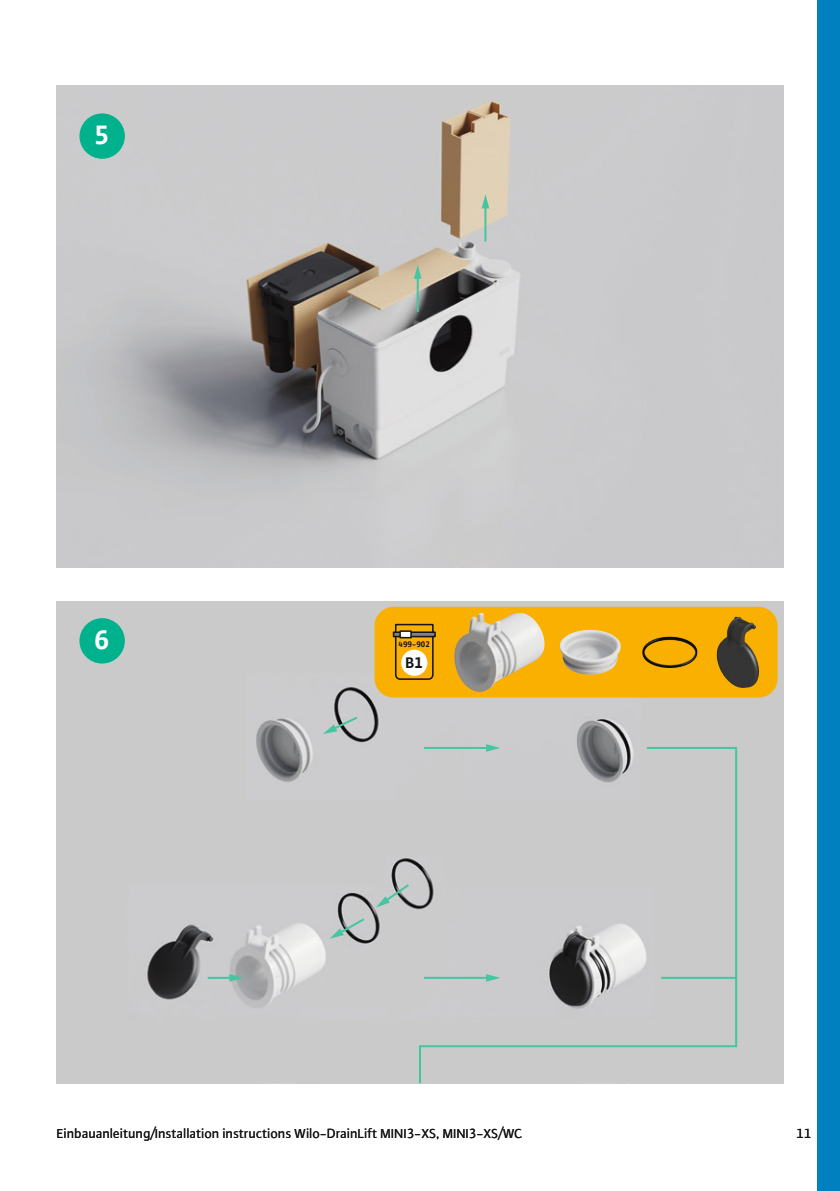
<style>
.page{position:relative;width:840px;height:1191px;background:#fff}
.page>*{position:absolute;margin:0;border:0;box-sizing:border-box;transform-origin:0 0}
.t1{font:700 28px "WILO Plus Global";color:#fff}
.t2{font:700 16.2px "WILO Plus Global";color:#151616}
.t3{font:14px "WILO Plus Global";color:#151616}
.t4{font:700 8.4px "WILO Plus Global";color:#151616}
</style>
<div class="page">
<div style="left:816px;top:0;width:23px;height:1191px;background:#0080be"></div>
<img style="left:57px;top:85px;width:725px;height:482px">
<hr style="left:484px;top:206px;width:2px;height:35px;background:#45c6a0">
<svg style="left:481px;top:194px;width:8px;height:14px"></svg>
<hr style="left:416px;top:276px;width:2px;height:36px;background:#45c6a0">
<svg style="left:413px;top:264px;width:8px;height:15px"></svg>
<div style="left:79px;top:113px;width:46px;height:46px;background:#00b18e;border-radius:50%"></div>
<img style="left:57px;top:601px;width:725px;height:482px">
<svg style="left:329px;top:916px;width:37px;height:22px"></svg>
<svg style="left:376px;top:882px;width:35px;height:25px"></svg>
<svg style="left:322px;top:715px;width:37px;height:19px"></svg>
<hr style="left:207px;top:977px;width:25px;height:2px;background:#45c6a0">
<svg style="left:229px;top:974px;width:14px;height:7px"></svg>
<svg style="left:486px;top:744px;width:14px;height:2px"></svg>
<svg style="left:418px;top:746px;width:319px;height:337px;background:#c3c5c5"></svg>
<hr style="left:660px;top:977px;width:75px;height:2px;background:#45c6a0">
<svg style="left:376px;top:609px;width:399px;height:86px;background:#e4ac28"></svg>
<div style="left:374px;top:607px;width:403px;height:90px;border:4px solid #fab000;border-radius:17px"></div>
<svg style="left:394px;top:624px;width:40px;height:56px"></svg>
<div style="left:392px;top:631px;width:43px;height:6px;border:2px solid #151616"></div>
<div style="left:400px;top:631px;width:11px;height:6px;background:#fff"></div>
<div style="left:399px;top:630px;width:12px;height:8px;border:2px solid #151616"></div>
<div style="left:401px;top:649px;width:26px;height:27px;background:#fff;border-radius:50%"></div>
<div style="left:79px;top:618px;width:46px;height:45px;background:#00b18e;border-radius:50%"></div>
<img style="left:641px;top:636px;width:51px;height:32px">
<img style="left:559px;top:630px;width:44px;height:45px">
<img style="left:454px;top:613px;width:26px;height:61px">
<img style="left:716px;top:616px;width:19px;height:67px">
<h1 class="t1" style="left:94px;top:118px;width:17px">5</h1>
<h1 class="t1" style="left:94px;top:622px;width:17px">6</h1>
<p class="t4" style="left:398px;top:639px;width:33px">499-902</p>
<p class="t2" style="left:405px;top:652px;width:19px">B1</p>
<p class="t3" style="left:57px;top:1125px;width:467px">Einbauanleitung/Installation instructions Wilo-DrainLift MINI3-XS, MINI3-XS/WC</p>
<p class="t3" style="left:796px;top:1125px;width:17px">11</p>
</div>
